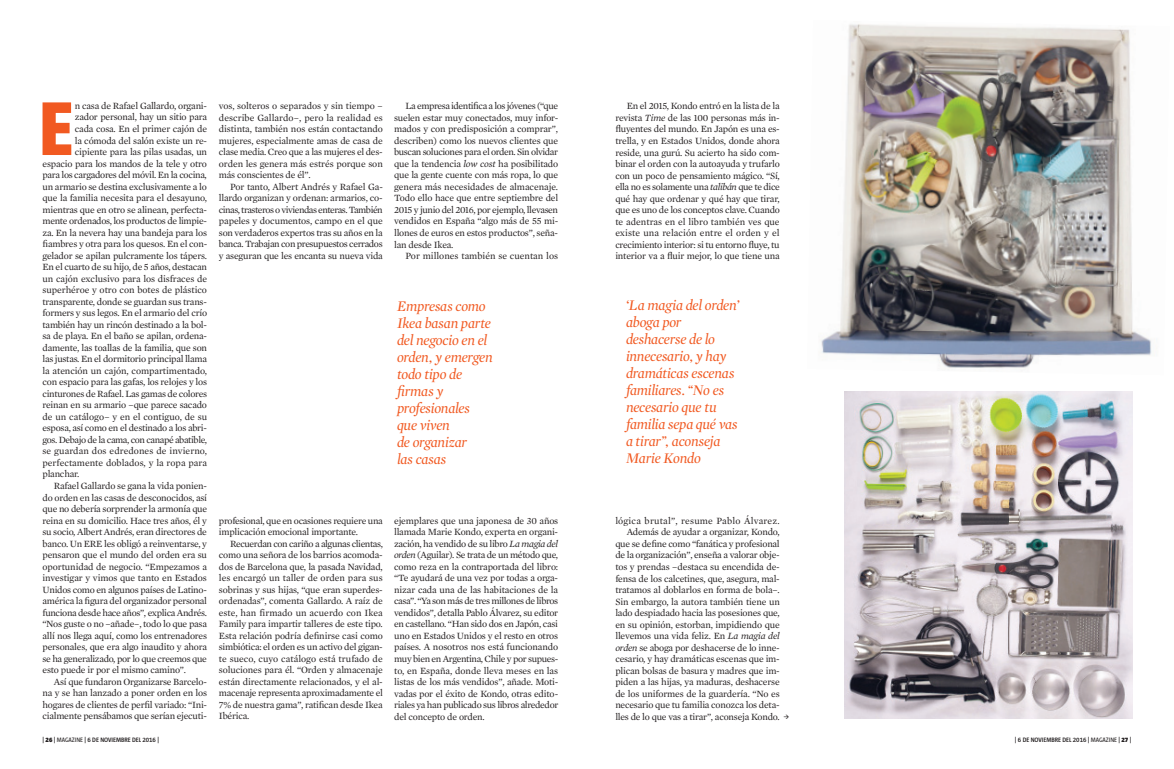
<style>
.page{position:relative;width:1174px;height:769px;background:#fff}
.page>*{position:absolute;margin:0;border:0;box-sizing:border-box;transform-origin:0 0}
.t1{font:800 77.9px "Taz Barcelona";color:#f15921}
.t2{font:italic 15px/17px "Mercury Display";letter-spacing:-.01em;color:#f15921}
.t3{font:9.7px/11.5px "Mercury Text G1";letter-spacing:-.02em;color:#231f20;text-align:justify}
.t4{font:9.7px "Mercury Text G1";color:#231f20}
.t5{font:9.7px "Mercury Text G1";letter-spacing:-.04em;color:#231f20}
.t6{font:9.7px "Mercury Text G1";letter-spacing:.005em;color:#231f20}
.t7{font:600 6.5px "Taz Barcelona";color:#231f20}
.s1{font-style:italic}
.s2{font-weight:900}
.s3{font-weight:400}
</style>
<div class="page">
<img style="left:821px;top:24px;width:331px;height:346px">
<img style="left:844px;top:391px;width:288px;height:327px">
<h1 class="t1" style="left:39px;top:86px;width:36px">E</h1>
<p class="t3" style="left:75px;top:100px;width:134px">n casa de Rafael Gallardo, organi-</p>
<p class="t3" style="left:75px;top:111px;width:134px">zador personal, hay un sitio para</p>
<p class="t3" style="left:75px;top:123px;width:134px">cada cosa. En el primer cajón de</p>
<p class="t3" style="left:75px;top:134px;width:134px">la cómoda del salón existe un re-</p>
<p class="t3" style="left:75px;top:146px;width:134px">cipiente para las pilas usadas, un</p>
<p class="t3" style="left:43px;top:157px;width:166px">espacio para los mandos de la tele y otro</p>
<p class="t3" style="left:43px;top:169px;width:166px">para los cargadores del móvil. En la cocina,</p>
<p class="t3" style="left:43px;top:180px;width:166px">un armario se destina exclusivamente a lo</p>
<p class="t3" style="left:43px;top:192px;width:166px">que la familia necesita para el desayuno,</p>
<p class="t3" style="left:43px;top:203px;width:166px">mientras que en otro se alinean, perfecta-</p>
<p class="t3" style="left:43px;top:215px;width:166px">mente ordenados, los productos de limpie-</p>
<p class="t3" style="left:43px;top:226px;width:166px">za. En la nevera hay una bandeja para los</p>
<p class="t3" style="left:43px;top:238px;width:166px">fiambres y otra para los quesos. En el con-</p>
<p class="t3" style="left:43px;top:249px;width:166px">gelador se apilan pulcramente los tápers.</p>
<p class="t3" style="left:43px;top:261px;width:166px">En el cuarto de su hijo, de 5 años, destacan</p>
<p class="t3" style="left:43px;top:272px;width:166px">un cajón exclusivo para los disfraces de</p>
<p class="t3" style="left:43px;top:284px;width:166px">superhéroe y otro con botes de plástico</p>
<p class="t3" style="left:43px;top:295px;width:166px">transparente, donde se guardan sus trans-</p>
<p class="t3" style="left:43px;top:307px;width:166px">formers y sus legos. En el armario del crío</p>
<p class="t3" style="left:43px;top:318px;width:166px">también hay un rincón destinado a la bol-</p>
<p class="t3" style="left:43px;top:330px;width:166px">sa de playa. En el baño se apilan, ordena-</p>
<p class="t3" style="left:43px;top:341px;width:166px">damente, las toallas de la familia, que son</p>
<p class="t3" style="left:43px;top:353px;width:166px">las justas. En el dormitorio principal llama</p>
<p class="t3" style="left:43px;top:364px;width:166px">la atención un cajón, compartimentado,</p>
<p class="t3" style="left:43px;top:376px;width:166px">con espacio para las gafas, los relojes y los</p>
<p class="t3" style="left:43px;top:387px;width:166px">cinturones de Rafael. Las gamas de colores</p>
<p class="t3" style="left:43px;top:399px;width:166px">reinan en su armario –que parece sacado</p>
<p class="t4" style="left:43px;top:410px;width:166px">de un catálogo– y en el contiguo, de su</p>
<p class="t3" style="left:43px;top:422px;width:166px">esposa, así como en el destinado a los abri-</p>
<p class="t5" style="left:43px;top:433px;width:166px">gos. Debajo de la cama, con canapé abatible,</p>
<p class="t6" style="left:43px;top:445px;width:166px">se guardan dos edredones de invierno,</p>
<p class="t4" style="left:43px;top:456px;width:166px">perfectamente doblados, y la ropa para</p>
<p class="t3" style="left:43px;top:468px;width:38px">planchar.</p>
<p class="t3" style="left:54px;top:479px;width:155px">Rafael Gallardo se gana la vida ponien-</p>
<p class="t3" style="left:43px;top:491px;width:166px">do orden en las casas de desconocidos, así</p>
<p class="t3" style="left:43px;top:502px;width:166px">que no debería sorprender la armonía que</p>
<p class="t3" style="left:43px;top:514px;width:166px">reina en su domicilio. Hace tres años, él y</p>
<p class="t3" style="left:43px;top:525px;width:166px">su socio, Albert Andrés, eran directores de</p>
<p class="t3" style="left:43px;top:537px;width:166px">banco. Un ERE les obligó a reinventarse, y</p>
<p class="t3" style="left:43px;top:548px;width:166px">pensaron que el mundo del orden era su</p>
<p class="t3" style="left:43px;top:560px;width:166px">oportunidad de negocio. “Empezamos a</p>
<p class="t3" style="left:43px;top:571px;width:166px">investigar y vimos que tanto en Estados</p>
<p class="t3" style="left:43px;top:583px;width:166px">Unidos como en algunos países de Latino-</p>
<p class="t3" style="left:43px;top:594px;width:166px">américa la figura del organizador personal</p>
<p class="t3" style="left:43px;top:606px;width:166px">funciona desde hace años”, explica Andrés.</p>
<p class="t3" style="left:43px;top:617px;width:166px">“Nos guste o no –añade–, todo lo que pasa</p>
<p class="t3" style="left:43px;top:629px;width:166px">allí nos llega aquí, como los entrenadores</p>
<p class="t3" style="left:43px;top:640px;width:166px">personales, que era algo inaudito y ahora</p>
<p class="t3" style="left:43px;top:652px;width:166px">se ha generalizado, por lo que creemos que</p>
<p class="t3" style="left:43px;top:663px;width:145px">esto puede ir por el mismo camino”.</p>
<p class="t3" style="left:54px;top:675px;width:155px">Así que fundaron Organizarse Barcelo-</p>
<p class="t3" style="left:43px;top:686px;width:166px">na y se han lanzado a poner orden en los</p>
<p class="t3" style="left:43px;top:698px;width:166px">hogares de clientes de perfil variado: “Ini-</p>
<p class="t3" style="left:43px;top:709px;width:166px">cialmente pensábamos que serían ejecuti-</p>
<p class="t3" style="left:219px;top:100px;width:165px">vos, solteros o separados y sin tiempo – describe Gallardo–, pero la realidad es distinta, también nos están contactando mujeres, especialmente amas de casa de clase media. Creo que a las mujeres el des&shy;orden les genera más estrés porque son más conscientes de él”.</p>
<p class="t3" style="left:219px;top:180px;width:165px;text-indent:11px">Por tanto, Albert Andrés y Rafael Ga&shy;llardo organizan y ordenan: armarios, co&shy;cinas, trasteros o viviendas enteras. También papeles y documentos, campo en el que son verdaderos expertos tras su años en la banca. Trabajan con presupuestos cerrados y aseguran que les encanta su nueva vida</p>
<p class="t3" style="left:394px;top:100px;width:166px;text-indent:11px">La empresa identifica a los jóvenes (“que suelen estar muy conectados, muy infor&shy;mados y con predisposición a comprar”, describen) como los nuevos clientes que buscan soluciones para el orden. Sin olvidar que la tendencia <span class="s1">low cost</span> ha posibilitado que la gente cuente con más ropa, lo que genera más necesidades de almacenaje.<br>Todo ello hace que entre septiembre del 2015 y junio del 2016, por ejemplo, llevasen vendidos en España “algo más de 55 mi&shy;llones de euros en estos productos”, seña&shy;lan desde Ikea.</p>
<p class="t4" style="left:405px;top:249px;width:154px">Por millones también se cuentan los</p>
<p class="t3" style="left:615px;top:100px;width:166px;text-indent:11px">En el 2015, Kondo entró en la lista de la revista <span class="s1">Time</span> de las 100 personas más in&shy;fluyentes del mundo. En Japón es una es&shy;trella, y en Estados Unidos, donde ahora reside, una gurú. Su acierto ha sido com&shy;binar el orden con la autoayuda y trufarlo con un poco de pensamiento mágico. “Sí, ella no es solamente una <span class="s1">talibán</span> que te dice qué hay que ordenar y qué hay que tirar, que es uno de los conceptos clave. Cuando te adentras en el libro también ves que existe una relación entre el orden y el crecimiento interior: si tu entorno fluye, tu interior va a fluir mejor, lo que tiene una</p>
<h2 class="t2" style="left:397px;top:297px;width:97px">Empresas como<br>Ikea basan parte del negocio en el orden, y emergen todo tipo de firmas y profesionales que viven<br>de organizar<br>las casas</h2>
<h2 class="t2" style="left:626px;top:296px;width:115px">‘La magia del orden’ aboga por deshacerse de lo innecesario, y hay dramáticas escenas familiares. “No es necesario que tu familia sepa qué vas a tirar”, aconseja<br>Marie Kondo</h2>
<p class="t3" style="left:219px;top:514px;width:165px">profesional, que en ocasiones requiere una implicación emocional importante.</p>
<p class="t3" style="left:219px;top:537px;width:165px;text-indent:11px">Recuerdan con cariño a algunas clientas, como una señora de los barrios acomoda&shy;dos de Barcelona que, la pasada Navidad, les encargó un taller de orden para sus sobrinas y sus hijas, “que eran superdes&shy;ordenadas”, comenta Gallardo. A raíz de este, han firmado un acuerdo con Ikea Family para impartir talleres de este tipo.<br>Esta relación podría definirse casi como simbiótica: el orden es un activo del gigan&shy;te sueco, cuyo catálogo está trufado de soluciones para él. “Orden y almacenaje están directamente relacionados, y el al&shy;macenaje representa aproximadamente el 7% de nuestra gama”, ratifican desde Ikea Ibérica.</p>
<p class="t3" style="left:394px;top:514px;width:166px">ejemplares que una japonesa de 30 años llamada Marie Kondo, experta en organi&shy;zación, ha vendido de su libro <span class="s1">La magia del orden</span> (Aguilar). Se trata de un método que, como reza en la contraportada del libro: “Te ayudará de una vez por todas a orga&shy;nizar cada una de las habitaciones de la casa”. “Ya son más de tres millones de libros vendidos”, detalla Pablo Álvarez, su editor en castellano. “Han sido dos en Japón, casi uno en Estados Unidos y el resto en otros países. A nosotros nos está funcionando muy bien en Argentina, Chile y por supues&shy;to, en España, donde lleva meses en las listas de los más vendidos”, añade. Moti&shy;vadas por el éxito de Kondo, otras edito&shy;riales ya han publicado sus libros alrededor del concepto de orden.</p>
<p class="t3" style="left:615px;top:514px;width:166px;text-align:right">lógica brutal”, resume Pablo Álvarez.<br>Además de ayudar a organizar, Kondo, que se define como “fanática y profesional de la organización”, enseña a valorar obje&shy;tos y prendas –destaca su encendida de&shy;fensa de los calcetines, que, asegura, mal&shy;tratamos al doblarlos en forma de bola–.<br>Sin embargo, la autora también tiene un lado despiadado hacia las posesiones que, en su opinión, estorban, impidiendo que llevemos una vida feliz. En <span class="s1">La magia del orden</span> se aboga por deshacerse de lo inne&shy;cesario, y hay dramáticas escenas que im&shy;plican bolsas de basura y madres que im&shy;piden a las hijas, ya maduras, deshacerse de los uniformes de la guardería. “No es necesario que tu familia conozca los deta&shy;lles de lo que vas a tirar”, aconseja Kondo.</p>
<p class="t7" style="left:43px;top:736px;width:118px">| <span class="s2">26</span> | <span class="s3">MAGAZINE</span> | 6 DE NOVIEMBRE DEL 2016 |</p>
<p class="t7" style="left:1014px;top:736px;width:118px">| 6 DE NOVIEMBRE DEL 2016 | <span class="s3">MAGAZINE</span> | <span class="s2">27</span> |</p>
</div>
